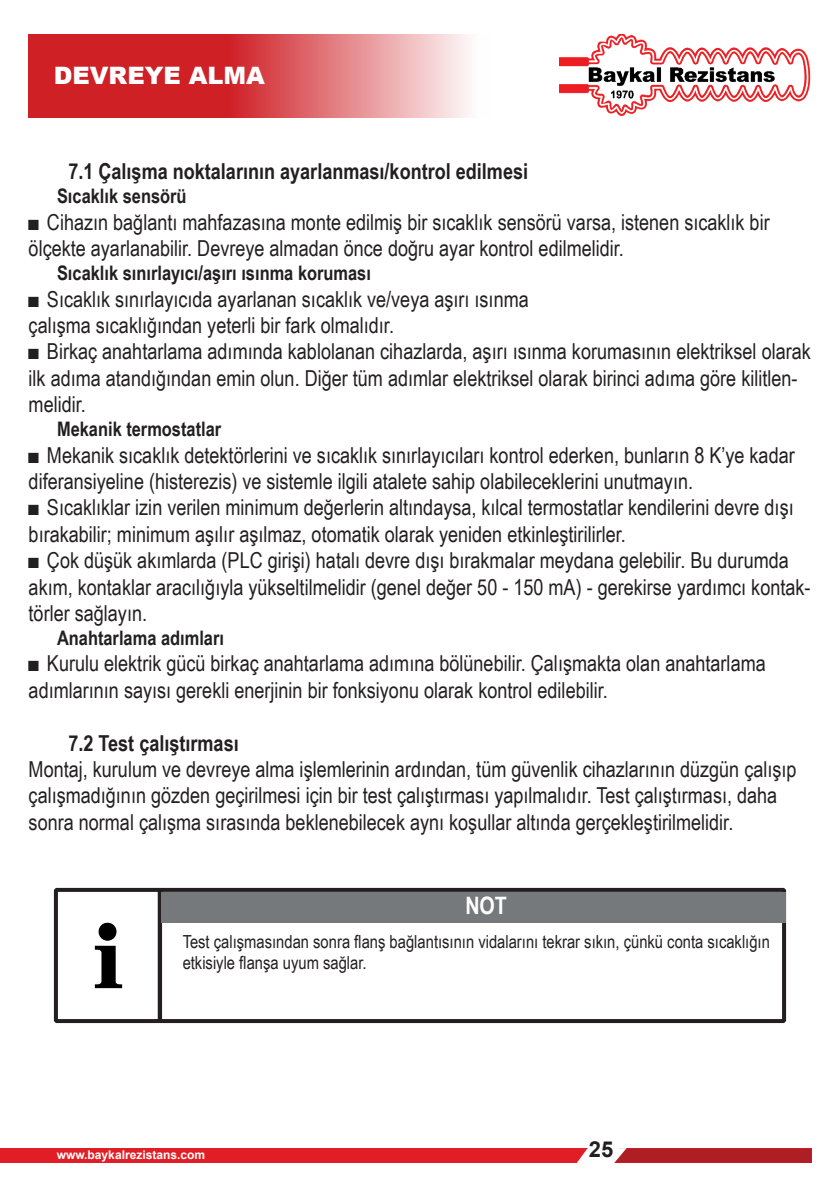
<style>
.page{position:relative;width:840px;height:1191px;background:#fff}
.page>*{position:absolute;margin:0;border:0;box-sizing:border-box;transform-origin:0 0}
.t1{font:900 24px "Arial";color:#fff}
.t2{font:700 24px "Arial Narrow";color:#fff}
.t3{font:22px/26.4px "Arial Narrow";color:#231f20}
.t4{font:700 22px "Arial Narrow";color:#231f20}
.t5{font:700 22px "Arial";color:#231f20}
.t6{font:700 20px "Arial Narrow";color:#231f20}
.t7{font:18px/21.6px "Arial Narrow";color:#231f20}
.t8{font:700 12px "Arial";color:#fff}
</style>
<div class="page">
<div style="left:0;top:1148px;width:811px;height:14px;background:#e11e25"></div>
<svg style="left:576px;top:1148px;width:235px;height:15px;background:#bf4247"></svg>
<img style="left:559px;top:34px;width:252px;height:82px">
<svg style="left:28px;top:34px;width:441px;height:83px;background:#da575c"></svg>
<div style="left:54px;top:888px;width:108px;height:135px;border:4px solid #231f20"></div>
<div style="left:158px;top:888px;width:627px;height:135px;border:4px solid #231f20"></div>
<div style="left:162px;top:892px;width:623px;height:30px;background:#75797b"></div>
<img style="left:94px;top:922px;width:29px;height:67px">
<p class="t1" style="left:54px;top:58px;width:212px">DEVREYE ALMA</p>
<p class="t4" style="left:68px;top:155px;width:461px">7.1 Çalışma noktalarının ayarlanması/kontrol edilmesi</p>
<p class="t6" style="left:57px;top:181px;width:131px">Sıcaklık sensörü</p>
<p class="t3" style="left:29px;top:208px;width:742px">■ Cihazın bağlantı mahfazasına monte edilmiş bir sıcaklık sensörü varsa, istenen sıcaklık bir ölçekte ayarlanabilir. Devreye almadan önce doğru ayar kontrol edilmelidir.</p>
<p class="t6" style="left:57px;top:258px;width:315px">Sıcaklık sınırlayıcı/aşırı ısınma koruması</p>
<p class="t3" style="left:29px;top:285px;width:501px">■ Sıcaklık sınırlayıcıda ayarlanan sıcaklık ve/veya aşırı ısınma çalışma sıcaklığından yeterli bir fark olmalıdır.</p>
<p class="t3" style="left:29px;top:337px;width:783px">■ Birkaç anahtarlama adımında kablolanan cihazlarda, aşırı ısınma korumasının elektriksel olarak ilk adıma atandığından emin olun. Diğer tüm adımlar elektriksel olarak birinci adıma göre kilitlen&shy;melidir.</p>
<p class="t6" style="left:57px;top:414px;width:166px">Mekanik termostatlar</p>
<p class="t3" style="left:29px;top:441px;width:767px">■ Mekanik sıcaklık detektörlerini ve sıcaklık sınırlayıcıları kontrol ederken, bunların 8 K’ye kadar diferansiyeline (histerezis) ve sistemle ilgili atalete sahip olabileceklerini unutmayın.</p>
<p class="t3" style="left:29px;top:493px;width:766px">■ Sıcaklıklar izin verilen minimum değerlerin altındaysa, kılcal termostatlar kendilerini devre dışı bırakabilir; minimum aşılır aşılmaz, otomatik olarak yeniden etkinleştirilirler.</p>
<p class="t3" style="left:29px;top:546px;width:783px">■ Çok düşük akımlarda (PLC girişi) hatalı devre dışı bırakmalar meydana gelebilir. Bu durumda akım, kontaklar aracılığıyla yükseltilmelidir (genel değer 50 - 150 mA) - gerekirse yardımcı kontak&shy;törler sağlayın.</p>
<p class="t6" style="left:57px;top:623px;width:168px">Anahtarlama adımları</p>
<p class="t3" style="left:29px;top:649px;width:738px">■ Kurulu elektrik gücü birkaç anahtarlama adımına bölünebilir. Çalışmakta olan anahtarlama adımlarının sayısı gerekli enerjinin bir fonksiyonu olarak kontrol edilebilir.</p>
<p class="t4" style="left:68px;top:726px;width:172px">7.2 Test çalıştırması</p>
<p class="t3" style="left:29px;top:755px;width:769px">Montaj, kurulum ve devreye alma işlemlerinin ardından, tüm güvenlik cihazlarının düzgün çalışıp çalışmadığının gözden geçirilmesi için bir test çalıştırması yapılmalıdır. Test çalıştırması, daha sonra normal çalışma sırasında beklenebilecek aynı koşullar altında gerçekleştirilmelidir.</p>
<p class="t2" style="left:465px;top:887px;width:43px">NOT</p>
<p class="t7" style="left:182px;top:930px;width:588px">Test çalışmasından sonra flanş bağlantısının vidalarını tekrar sıkın, çünkü conta sıcaklığın etkisiyle flanşa uyum sağlar.</p>
<p class="t8" style="left:57px;top:1146px;width:150px">www.baykalrezistans.com</p>
<p class="t5" style="left:588px;top:1134px;width:26px">25</p>
</div>
